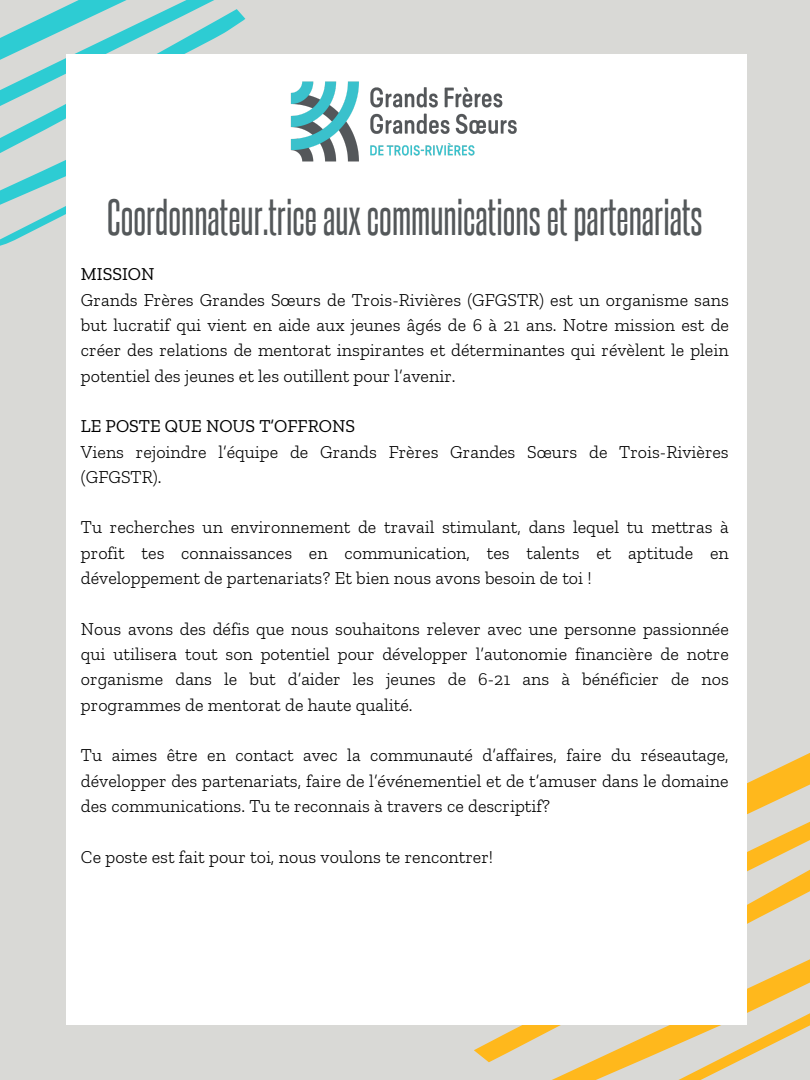
<style>
.page{position:relative;width:810px;height:1080px;background:#d9d9d6}
.page>*{position:absolute;margin:0;border:0;box-sizing:border-box;transform-origin:0 0}
.t1{font:43.75px "Aka Acid Steelfish";color:#54585a}
.t2{font:300 18.12px/25.3px "Zilla Slab";color:#000;text-align:justify}
.t3{font:18.12px "Zilla Slab";color:#000}
</style>
<div class="page">
<svg style="left:0;top:0;width:296px;height:246px"></svg>
<svg style="left:474px;top:753px;width:336px;height:327px"></svg>
<div style="left:66px;top:55px;width:681px;height:970px;background:#fff"></div>
<img style="left:290px;top:81px;width:227px;height:81px">
<h1 class="t1" style="left:107px;top:202px;width:597px">Coordonnateur.triceauxcommunicationsetpartenariats</h1>
<p class="t3" style="left:81px;top:263px;width:75px">MISSION</p>
<p class="t2" style="left:81px;top:287px;width:649px">Grands Frères Grandes Sœurs de Trois-Rivières (GFGSTR) est un organisme sans but lucratif qui vient en aide aux jeunes âgés de 6 à 21 ans. Notre mission est de créer des relations de mentorat inspirantes et déterminantes qui révèlent le plein potentiel des jeunes et les outillent pour l’avenir.</p>
<p class="t3" style="left:81px;top:415px;width:276px">LE POSTE QUE NOUS T’OFFRONS</p>
<p class="t2" style="left:81px;top:439px;width:649px">Viens rejoindre l’équipe de Grands Frères Grandes Sœurs de Trois-Rivières (GFGSTR).</p>
<p class="t2" style="left:81px;top:515px;width:649px">Tu recherches un environnement de travail stimulant, dans lequel tu mettras à profit tes connaissances en communication, tes talents et aptitude en développement de partenariats? Et bien nous avons besoin de toi !</p>
<p class="t2" style="left:81px;top:616px;width:649px">Nous avons des défis que nous souhaitons relever avec une personne passionnée qui utilisera tout son potentiel pour développer l’autonomie financière de notre organisme dans le but d’aider les jeunes de 6-21 ans à bénéficier de nos programmes de mentorat de haute qualité.</p>
<p class="t2" style="left:81px;top:742px;width:649px">Tu aimes être en contact avec la communauté d’affaires, faire du réseautage, développer des partenariats, faire de l’événementiel et de t’amuser dans le domaine des communications. Tu te reconnais à travers ce descriptif?</p>
<p class="t2" style="left:81px;top:844px;width:414px">Ce poste est fait pour toi, nous voulons te rencontrer!</p>
</div>
